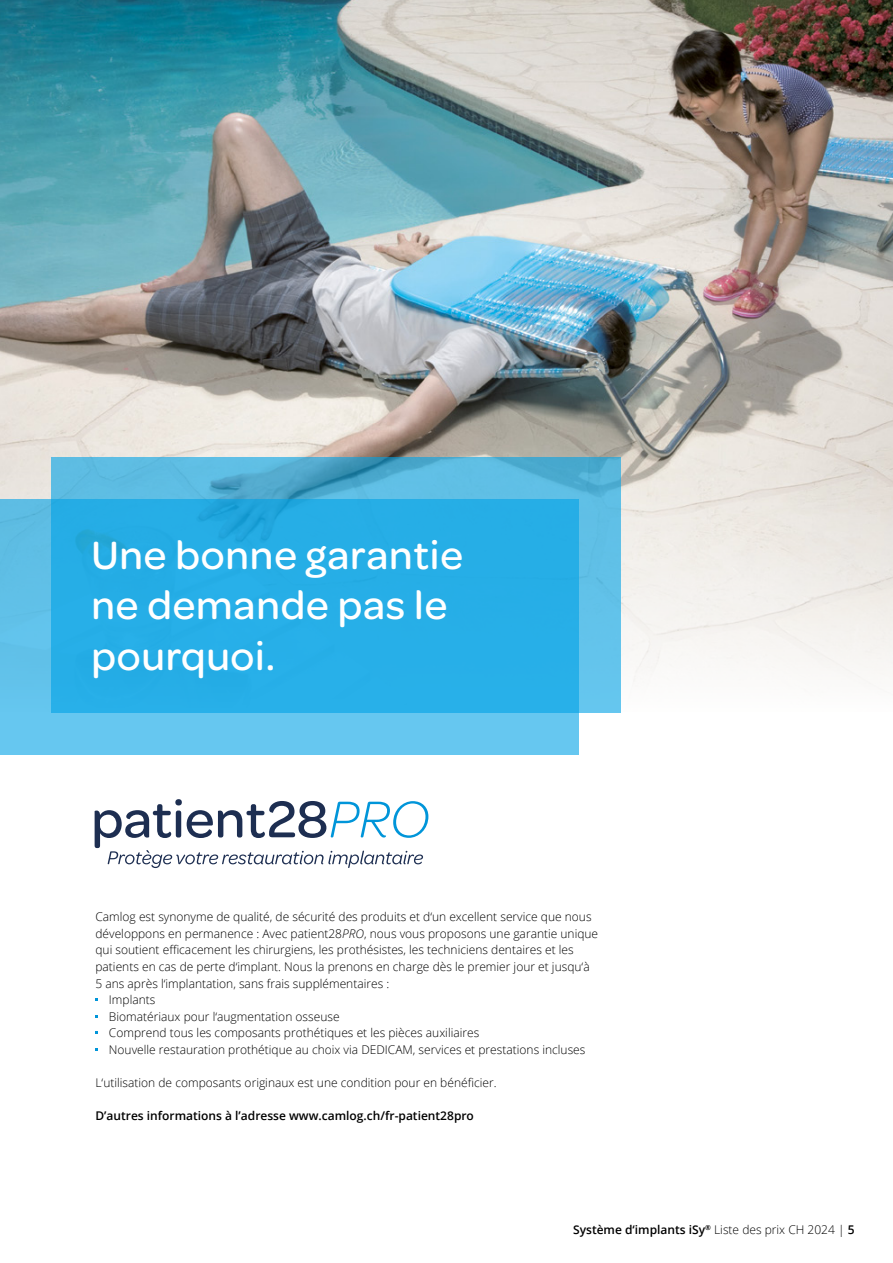
<style>
.page{position:relative;width:893px;height:1263px;background:#fff}
.page>*{position:absolute;margin:0;border:0;box-sizing:border-box;transform-origin:0 0}
.t1{font:500 42px/50.4px "Omnes";letter-spacing:.02em;color:#fff}
.t2{font:300 12px "Open Sans";color:#000}
.t3{font:600 12px "Open Sans";color:#000}
.s1{font-style:italic}
.s2{font-weight:300}
</style>
<div class="page">
<img style="left:0;top:0;width:893px;height:684px">
<div style="left:0;top:499px;width:578px;height:256px;background:#66c7f0"></div>
<svg style="left:51px;top:457px;width:570px;height:255px;fill:#27aee6"></svg>
<svg style="left:95px;top:799px;width:333px;height:69px"></svg>
<h1 class="t1" style="left:91px;top:527px;width:373px">Une bonne garantie ne demande pas le pourquoi.</h1>
<p class="t2" style="left:95px;top:909px;width:498px">Camlog est synonyme de qualité, de sécurité des produits et d‘un excellent service que nous</p>
<p class="t2" style="left:95px;top:925px;width:504px">développons en permanence : Avec patient28<span class="s1">PRO</span>, nous vous proposons une garantie unique</p>
<p class="t2" style="left:95px;top:942px;width:480px">qui soutient efficacement les chirurgiens, les prothésistes, les techniciens dentaires et les</p>
<p class="t2" style="left:95px;top:958px;width:496px">patients en cas de perte d‘implant. Nous la prenons en charge dès le premier jour et jusqu‘à</p>
<p class="t2" style="left:95px;top:975px;width:295px">5 ans après l‘implantation, sans frais supplémentaires :</p>
<p class="t2" style="left:109px;top:991px;width:48px">Implants</p>
<p class="t2" style="left:109px;top:1008px;width:232px">Biomatériaux pour l‘augmentation osseuse</p>
<p class="t2" style="left:109px;top:1024px;width:372px">Comprend tous les composants prothétiques et les pièces auxiliaires</p>
<p class="t2" style="left:109px;top:1041px;width:478px">Nouvelle restauration prothétique au choix via DEDICAM, services et prestations incluses</p>
<p class="t2" style="left:95px;top:1074px;width:403px">L‘utilisation de composants originaux est une condition pour en bénéficier.</p>
<p class="t3" style="left:95px;top:1107px;width:380px">D’autres informations à l’adresse www.camlog.ch/fr-patient28pro</p>
<p class="t3" style="left:573px;top:1221px;width:283px">Système d‘implants iSy<sup>®</sup> <span class="s2">Liste des prix CH 2024 |</span> 5</p>
</div>
